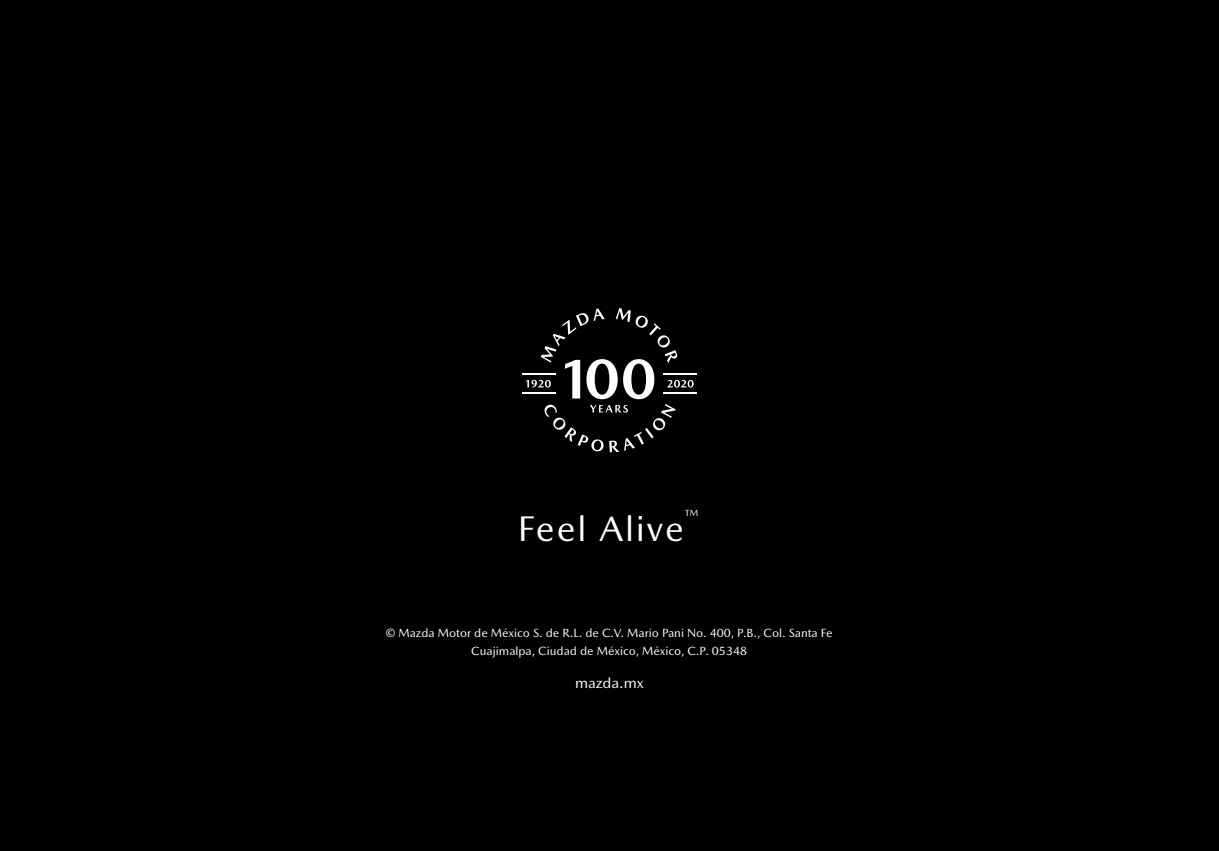
<style>
.page{position:relative;width:1219px;height:851px;background:#fff}
.page>*{position:absolute;margin:0;border:0;box-sizing:border-box;transform-origin:0 0}
.t1{font:36px "Mazda Type";letter-spacing:.05em;color:#fff}
.t2{font:15px "Mazda Type";color:#fff}
.t3{font:12px/18px "Mazda Type";color:#fff;text-align:center}
.t4{font:9px "Mazda Type";color:#fff}
</style>
<div class="page">
<div style="left:0;top:0;width:1219px;height:850px;background:#000"></div>
<div style="left:688px;top:380px;width:6px;height:7px;background:#fff;border-radius:50%"></div>
<hr style="left:664px;top:374px;width:33px;height:1px;background:#fff">
<hr style="left:664px;top:392px;width:33px;height:1px;background:#fff">
<hr style="left:522px;top:374px;width:33px;height:1px;background:#fff">
<hr style="left:522px;top:392px;width:33px;height:1px;background:#fff">
<svg style="left:526px;top:308px;width:166px;height:144px"></svg>
<p class="t4" style="left:685px;top:508px;width:15px">TM</p>
<h1 class="t1" style="left:518px;top:507px;width:167px">Feel Alive</h1>
<p class="t3" style="left:386px;top:624px;width:448px">© Mazda Motor de México S. de R.L. de C.V. Mario Pani No. 400, P.B., Col. Santa Fe<br>Cuajimalpa, Ciudad de México, México, C.P. 05348</p>
<p class="t2" style="left:575px;top:673px;width:70px">mazda.mx</p>
</div>
